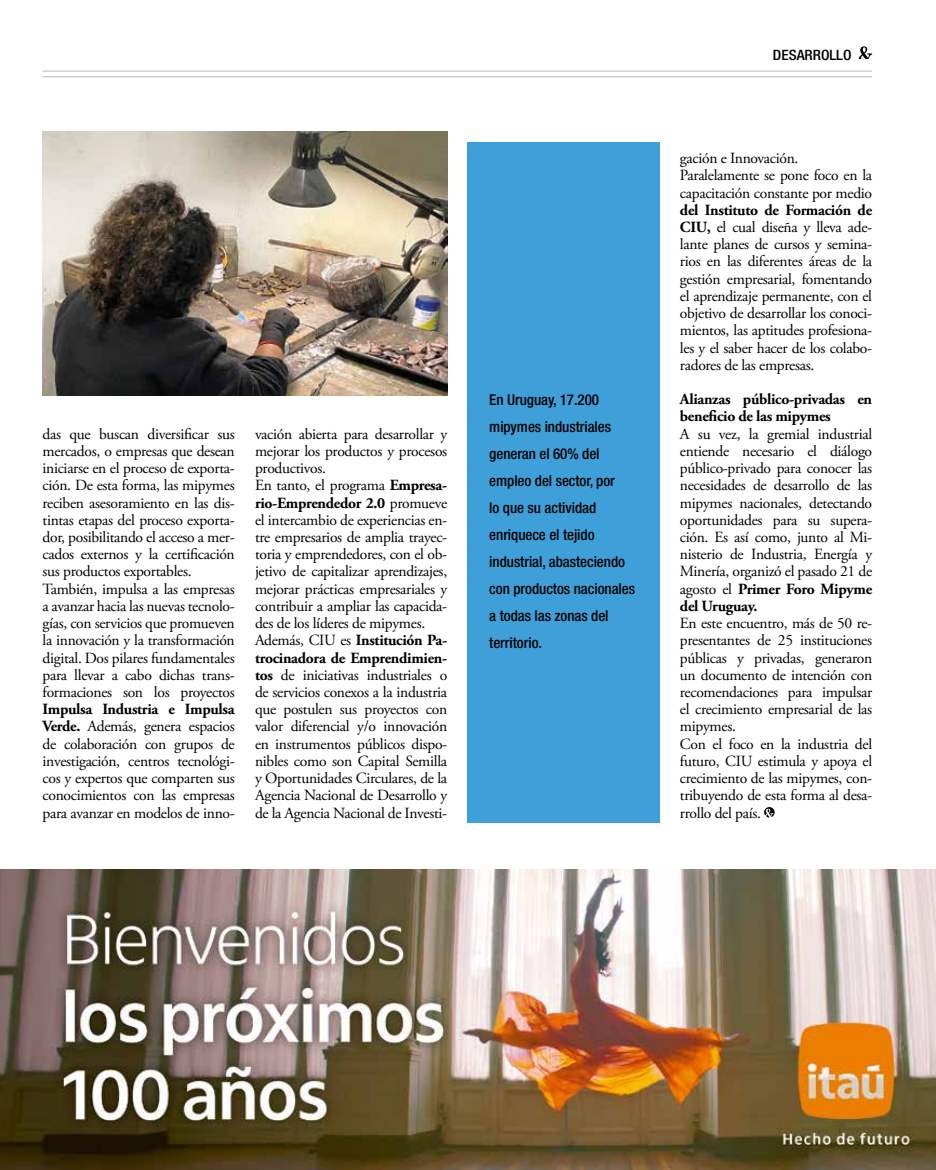
<style>
.page{position:relative;width:936px;height:1170px;background:#fff}
.page>*{position:absolute;margin:0;border:0;box-sizing:border-box;transform-origin:0 0}
.t1{font:15.6px/17.2px "Adobe Garamond Pro";letter-spacing:-.02em;color:#000}
.t2{font:700 15.6px/17.2px "Adobe Garamond Pro";letter-spacing:-.02em;color:#000}
.t3{font:500 condensed 15px/27px "Helvetica Neue LT Std";letter-spacing:-.005em;color:#000}
.t4{font:500 condensed 14.25px "Helvetica Neue";color:#000;scale:1.07 1}
.s1{font-weight:700}
</style>
<div class="page">
<hr style="left:42px;top:71px;width:830px;height:1px;background:#bbb8b6">
<hr style="left:42px;top:77px;width:830px;height:1px;background:#bbb8b6">
<svg style="left:858px;top:46px;width:14px;height:13px"></svg>
<div style="left:467px;top:143px;width:192px;height:680px;background:#3fa0d9"></div>
<svg style="left:764px;top:807px;width:10px;height:10px"></svg>
<img style="left:43px;top:132px;width:404px;height:263px">
<img style="left:0;top:869px;width:935px;height:300px">
<p class="t1" style="left:43px;top:425px;width:194px">das que buscan diversificar sus mercados, o empresas que desean iniciarse en el proceso de exporta&shy;ción. De esta forma, las mipymes reciben asesoramiento en las dis&shy;tintas etapas del proceso exporta&shy;dor, posibilitando el acceso a mer&shy;cados externos y la certificación sus productos exportables.<br>También, impulsa a las empresas a avanzar hacia las nuevas tecnolo&shy;gías, con servicios que promueven la innovación y la transformación digital. Dos pilares fundamentales para llevar a cabo dichas trans&shy;formaciones son los proyectos</p>
<p class="t1" style="left:43px;top:701px;width:194px;text-align:justify"><span class="s1">Impulsa Industria e Impulsa Verde.</span> Además, genera espacios de colaboración con grupos de investigación, centros tecnológi&shy;cos y expertos que comparten sus conocimientos con las empresas para avanzar en modelos de inno-</p>
<p class="t1" style="left:255px;top:425px;width:194px">vación abierta para desarrollar y mejorar los productos y procesos productivos.<br>En tanto, el programa <span class="s1">Empresa&shy;rio-Emprendedor 2.0</span> promueve el intercambio de experiencias en&shy;tre empresarios de amplia trayec&shy;toria y emprendedores, con el ob&shy;jetivo de capitalizar aprendizajes, mejorar prácticas empresariales y contribuir a ampliar las capacida&shy;des de los líderes de mipymes.<br>Además, CIU es <span class="s1">Institución Pa&shy;trocinadora de Emprendimien&shy;tos</span> de iniciativas industriales o de servicios conexos a la industria que postulen sus proyectos con valor diferencial y/o innovación en instrumentos públicos dispo&shy;nibles como son Capital Semilla y Oportunidades Circulares, de la<br>Agencia Nacional de Desarrollo y de la Agencia Nacional de Investi-</p>
<p class="t3" style="left:489px;top:385px;width:147px">En Uruguay, 17.200 mipymes industriales generan el 60% del empleo del sector, por<br>lo que su actividad enriquece el tejido industrial, abasteciendo con productos nacionales a todas las zonas del territorio.</p>
<p class="t4" style="left:772px;top:46px;width:75px">DESARROLLO</p>
<p class="t1" style="left:680px;top:150px;width:194px">gación e Innovación.<br>Paralelamente se pone foco en la capacitación constante por medio</p>
<p class="t1" style="left:680px;top:202px;width:194px;text-align:justify"><span class="s1">del Instituto de Formación de CIU,</span> el cual diseña y lleva ade&shy;lante planes de cursos y semina&shy;rios en las diferentes áreas de la gestión empresarial, fomentando el aprendizaje permanente, con el objetivo de desarrollar los conoci&shy;mientos, las aptitudes profesiona&shy;les y el saber hacer de los colabo&shy;radores de las empresas.</p>
<p class="t2" style="left:680px;top:391px;width:194px">Alianzas público-privadas en beneficio de las mipymes</p>
<p class="t1" style="left:680px;top:425px;width:194px;text-align:justify">A su vez, la gremial industrial entiende necesario el diálogo público-privado para conocer las necesidades de desarrollo de las mipymes nacionales, detectando oportunidades para su supera&shy;ción. Es así como, junto al Mi&shy;nisterio de Industria, Energía y Minería, organizó el pasado 21 de agosto el <span class="s1">Primer Foro Mipyme del Uruguay.</span></p>
<p class="t1" style="left:680px;top:615px;width:194px">En este encuentro, más de 50 re&shy;presentantes de 25 instituciones públicas y privadas, generaron un documento de intención con recomendaciones para impulsar el crecimiento empresarial de las mipymes.<br>Con el foco en la industria del futuro, CIU estimula y apoya el crecimiento de las mipymes, con&shy;tribuyendo de esta forma al desa&shy;rrollo del país.</p>
</div>
